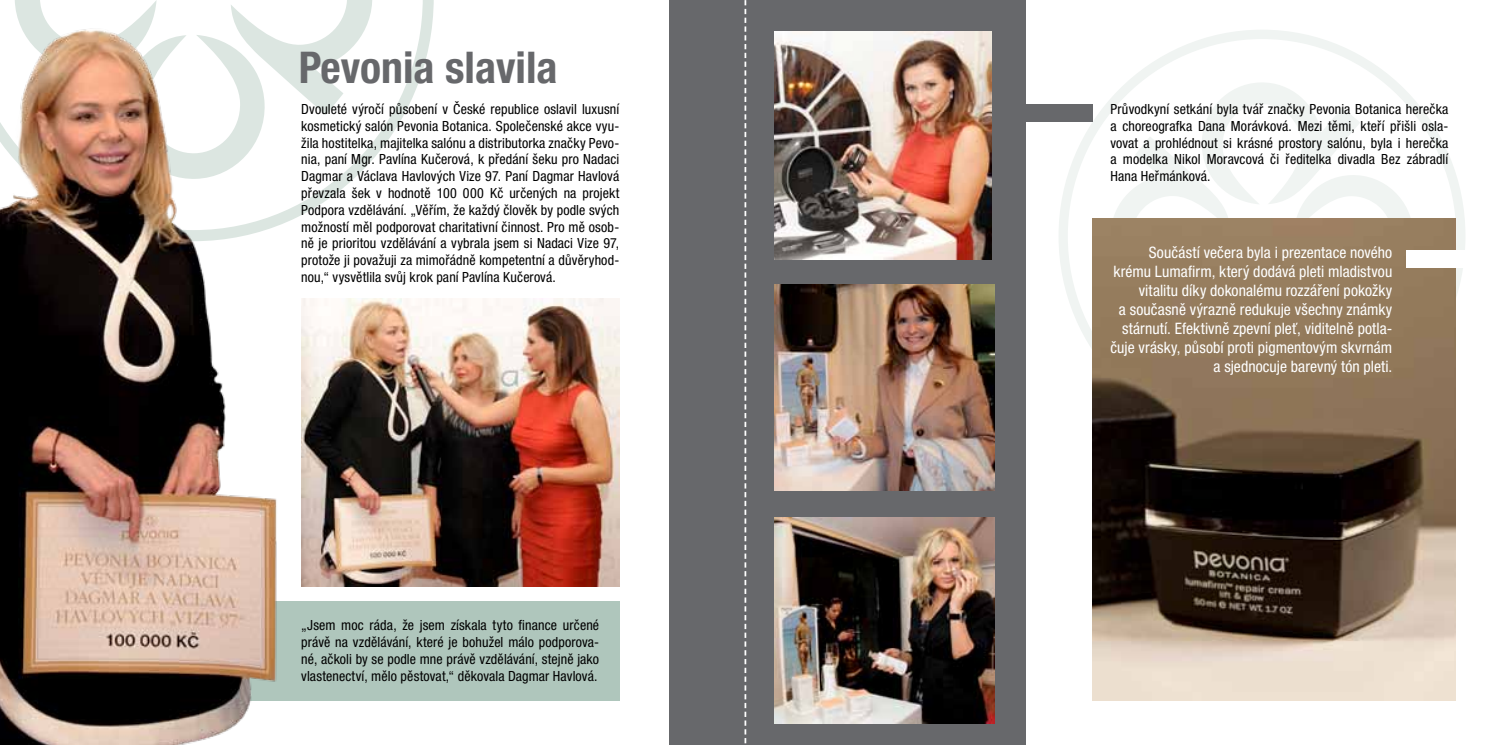
<style>
.page{position:relative;width:1489px;height:745px;background:#fff}
.page>*{position:absolute;margin:0;border:0;box-sizing:border-box;transform-origin:0 0}
.t1{font:700 condensed 43.75px "Helvetica Neue LT Pro";color:#67686b}
.t2{font:condensed 15.75px/18.9px "Helvetica Neue LT Pro";letter-spacing:.005em;color:#fff;text-align:right}
.t3{font:condensed 14px/16.8px "Helvetica Neue LT Pro";letter-spacing:.01em;color:#000;text-align:justify}
</style>
<div class="page">
<svg style="left:1058px;top:30px;width:407px;height:412px"></svg>
<svg style="left:15px;top:0;width:419px;height:223px"></svg>
<div style="left:669px;top:0;width:356px;height:744px;background:#67686b"></div>
<div style="left:184px;top:600px;width:435px;height:100px;background:#afc6bc"></div>
<div style="left:1024px;top:104px;width:68px;height:17px;background:#67686b"></div>
<svg style="left:744px;top:0;width:2px;height:744px"></svg>
<img style="left:774px;top:517px;width:220px;height:205px">
<img style="left:301px;top:298px;width:318px;height:288px">
<img style="left:0;top:14px;width:284px;height:730px">
<img style="left:1092px;top:218px;width:363px;height:482px">
<img style="left:774px;top:32px;width:217px;height:227px">
<img style="left:774px;top:284px;width:220px;height:206px">
<div style="left:1406px;top:250px;width:68px;height:18px;background:#fff"></div>
<h1 class="t1" style="left:299px;top:41px;width:260px">Pevonia slavila</h1>
<p class="t3" style="left:301px;top:100px;width:319px">Dvouleté výročí působení v České republice oslavil luxusní kosmetický salón Pevonia Botanica. Společenské akce vyu&shy;žila hostitelka, majitelka salónu a distributorka značky Pevo&shy;nia, paní Mgr. Pavlína Kučerová, k předání šeku pro Nadaci Dagmar a Václava Havlových Vize 97. Paní Dagmar Havlová převzala šek v hodnotě 100 000 Kč určených na projekt Podpora vzdělávání. „Věřím, že každý člověk by podle svých možností měl podporovat charitativní činnost. Pro mě osob&shy;ně je prioritou vzdělávání a vybrala jsem si Nadaci Vize 97, protože ji považuji za mimořádně kompetentní a důvěryhod&shy;nou,“ vysvětlila svůj krok paní Pavlína Kučerová.</p>
<p class="t3" style="left:301px;top:616px;width:299px">„Jsem moc ráda, že jsem získala tyto finance určené právě na vzdělávání, které je bohužel málo podporova&shy;né, ačkoli by se podle mne právě vzdělávání, stejně jako vlastenectví, mělo pěstovat,“ děkovala Dagmar Havlová.</p>
<p class="t3" style="left:1110px;top:100px;width:339px">Průvodkyní setkání byla tvář značky Pevonia Botanica herečka a choreografka Dana Morávková. Mezi těmi, kteří přišli osla&shy;vovat a prohlédnout si krásné prostory salónu, byla i herečka a modelka Nikol Moravcová či ředitelka divadla Bez zábradlí Hana Heřmánková.</p>
<p class="t2" style="left:1110px;top:243px;width:283px">Součástí večera byla i prezentace nového krému Lumafirm, který dodává pleti mladistvou vitalitu díky dokonalému rozzáření pokožky<br>a současně výrazně redukuje všechny známky stárnutí. Efektivně zpevní pleť, viditelně potla&shy;čuje vrásky, působí proti pigmentovým skvrnám a sjednocuje barevný tón pleti.</p>
</div>
